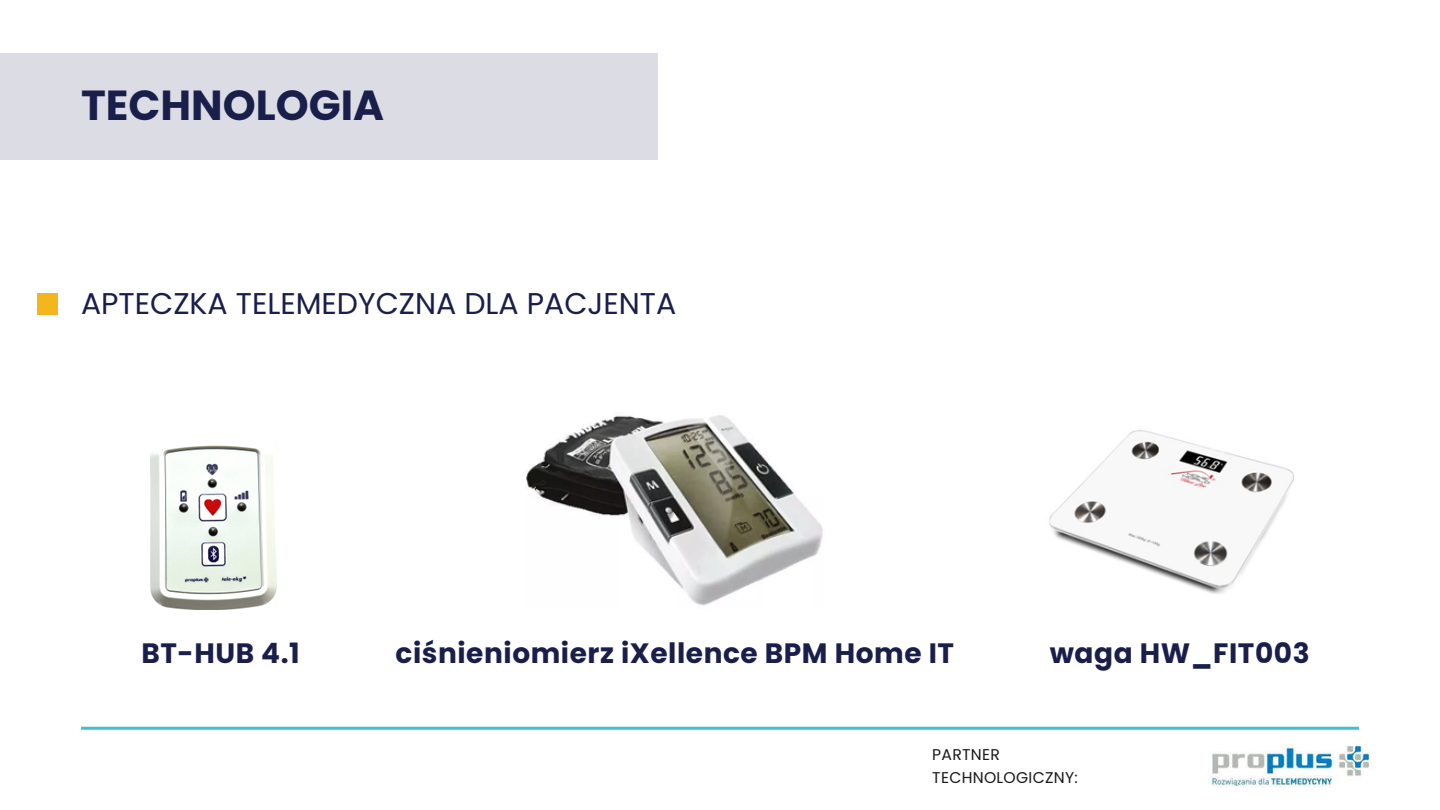
<style>
.page{position:relative;width:1440px;height:810px;background:#fff}
.page>*{position:absolute;margin:0;border:0;box-sizing:border-box;transform-origin:0 0}
.t1{font:700 42px "Poppins";color:#191f4a}
.t2{font:30px "Poppins";color:#191f4a}
.t3{font:700 28px "Poppins";letter-spacing:.02em;color:#191f4a}
.t4{font:15.6px "Poppins";letter-spacing:.02em;color:#191919}
</style>
<div class="page">
<div style="left:0;top:53px;width:658px;height:106px;background:#dcdde4"></div>
<div style="left:37px;top:293px;width:21px;height:21px;background:#f3b61f"></div>
<img style="left:526px;top:415px;width:297px;height:191px">
<img style="left:1049px;top:430px;width:245px;height:164px">
<img style="left:151px;top:445px;width:126px;height:164px">
<hr style="left:81px;top:727px;width:1278px;height:3px;background:#39c2cf">
<img style="left:1208px;top:745px;width:164px;height:42px">
<p class="t1" style="left:81px;top:76px;width:305px">TECHNOLOGIA</p>
<p class="t2" style="left:81px;top:283px;width:597px">APTECZKA TELEMEDYCZNA DLA PACJENTA</p>
<p class="t3" style="left:142px;top:634px;width:160px">BT-HUB 4.1</p>
<p class="t3" style="left:396px;top:634px;width:560px">ciśnieniomierz iXellence BPM Home IT</p>
<p class="t3" style="left:1050px;top:634px;width:261px">waga HW_FIT003</p>
<p class="t4" style="left:932px;top:743px;width:69px">PARTNER</p>
<p class="t4" style="left:932px;top:766px;width:147px">TECHNOLOGICZNY:</p>
</div>
